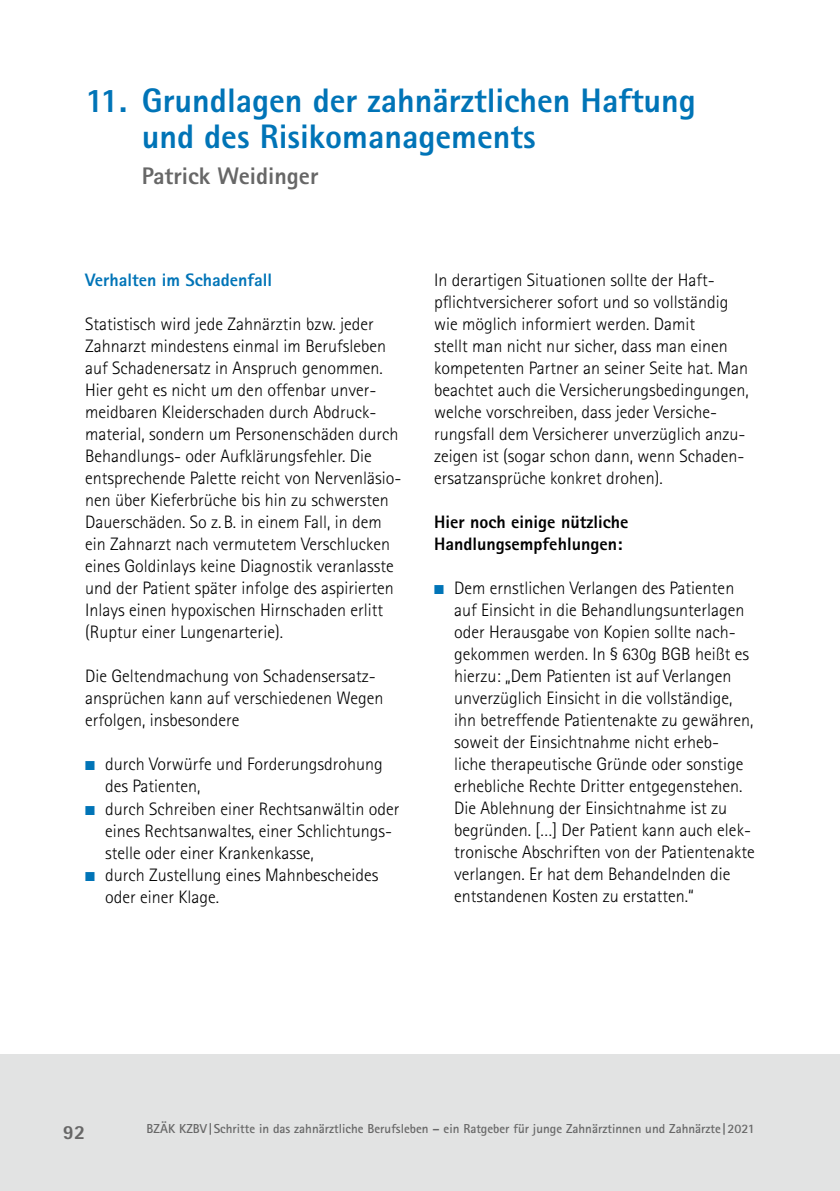
<style>
.page{position:relative;width:840px;height:1191px;background:#fff}
.page>*{position:absolute;margin:0;border:0;box-sizing:border-box;transform-origin:0 0}
.t1{font:800 34px/36px "Rotis Sans Serif";color:#0074b7}
.t2{font:800 24px "Rotis Sans Serif";color:#676767}
.t3{font:800 20px "Rotis Sans Serif";color:#676767}
.t4{font:300 18px/22px "Rotis Sans Serif";color:#000}
.t5{font:800 18px/22px "Rotis Sans Serif";color:#000}
.t6{font:800 18px "Rotis Sans Serif";color:#0074b7}
.t7{font:700 13px "Rotis Sans Serif";color:#676767}
.s1{color:#0074b7}
</style>
<div class="page">
<div style="left:0;top:1054px;width:839px;height:137px;background:#e2e3e3"></div>
<h1 class="t1" style="left:142px;top:82px;width:555px;text-indent:-57px">11. Grundlagen der zahnärztlichen Haftung und des Risikomanagements</h1>
<h2 class="t2" style="left:142px;top:160px;width:178px">Patrick Weidinger</h2>
<p class="t6" style="left:85px;top:269px;width:188px">Verhalten im Schadenfall</p>
<p class="t4" style="left:85px;top:313px;width:317px">Statistisch wird jede Zahnärztin bzw. jeder Zahnarzt mindestens einmal im Berufsleben auf Schadenersatz in Anspruch genommen.<br>Hier geht es nicht um den offenbar unver&shy;meidbaren Kleiderschaden durch Abdruck&shy;material, sondern um Personenschäden durch Behandlungs- oder Aufklärungsfehler. Die entsprechende Palette reicht von Nervenläsio&shy;nen über Kieferbrüche bis hin zu schwersten Dauerschäden. So z.B. in einem Fall, in dem ein Zahnarzt nach vermutetem Verschlucken eines Goldinlays keine Diagnostik veranlasste und der Patient später infolge des aspirierten Inlays einen hypoxischen Hirnschaden erlitt (Ruptur einer Lungenarterie).</p>
<p class="t4" style="left:85px;top:665px;width:299px">Die Geltendmachung von Schadensersatz&shy;ansprüchen kann auf verschiedenen Wegen erfolgen, insbesondere</p>
<p class="t4" style="left:105px;top:753px;width:279px;text-indent:-20px"><span class="s1">■</span> durch Vorwürfe und Forderungsdrohung des Patienten,</p>
<p class="t4" style="left:105px;top:797px;width:296px;text-indent:-20px"><span class="s1">■</span> durch Schreiben einer Rechtsanwältin oder eines Rechtsanwaltes, einer Schlichtungs&shy;stelle oder einer Krankenkasse,</p>
<p class="t4" style="left:105px;top:863px;width:275px;text-indent:-20px"><span class="s1">■</span> durch Zustellung eines Mahnbescheides oder einer Klage.</p>
<p class="t4" style="left:434px;top:269px;width:316px">In derartigen Situationen sollte der Haft&shy;pflichtversicherer sofort und so vollständig wie möglich informiert werden. Damit<br>stellt man nicht nur sicher, dass man einen kompetenten Partner an seiner Seite hat. Man beachtet auch die Versicherungsbedingungen, welche vorschreiben, dass jeder Versiche&shy;rungsfall dem Versicherer unverzüglich anzu&shy;zeigen ist (sogar schon dann, wenn Schaden&shy;ersatzansprüche konkret drohen).</p>
<p class="t5" style="left:434px;top:510px;width:196px">Hier noch einige nützliche<br>Handlungsempfehlungen:</p>
<p class="t4" style="left:454px;top:577px;width:302px;text-indent:-20px"><span class="s1">■</span> Dem ernstlichen Verlangen des Patienten auf Einsicht in die Behandlungsunterlagen oder Herausgabe von Kopien sollte nach&shy;gekommen werden. In § 630g BGB heißt es hierzu: „Dem Patienten ist auf Verlangen unverzüglich Einsicht in die vollständige, ihn betreffende Patientenakte zu gewähren, soweit der Einsichtnahme nicht erheb&shy;liche therapeutische Gründe oder sonstige erhebliche Rechte Dritter entgegenstehen.<br>Die Ablehnung der Einsichtnahme ist zu begründen. […] Der Patient kann auch elek&shy;tronische Abschriften von der Patientenakte verlangen. Er hat dem Behandelnden die entstandenen Kosten zu erstatten.“</p>
<p class="t3" style="left:63px;top:1119px;width:24px">92</p>
<p class="t7" style="left:146px;top:1120px;width:609px">BZÄK KZBV| Schritte in das zahnärztliche Berufsleben – ein Ratgeber für junge Zahnärztinnen und Zahnärzte |2021</p>
</div>
